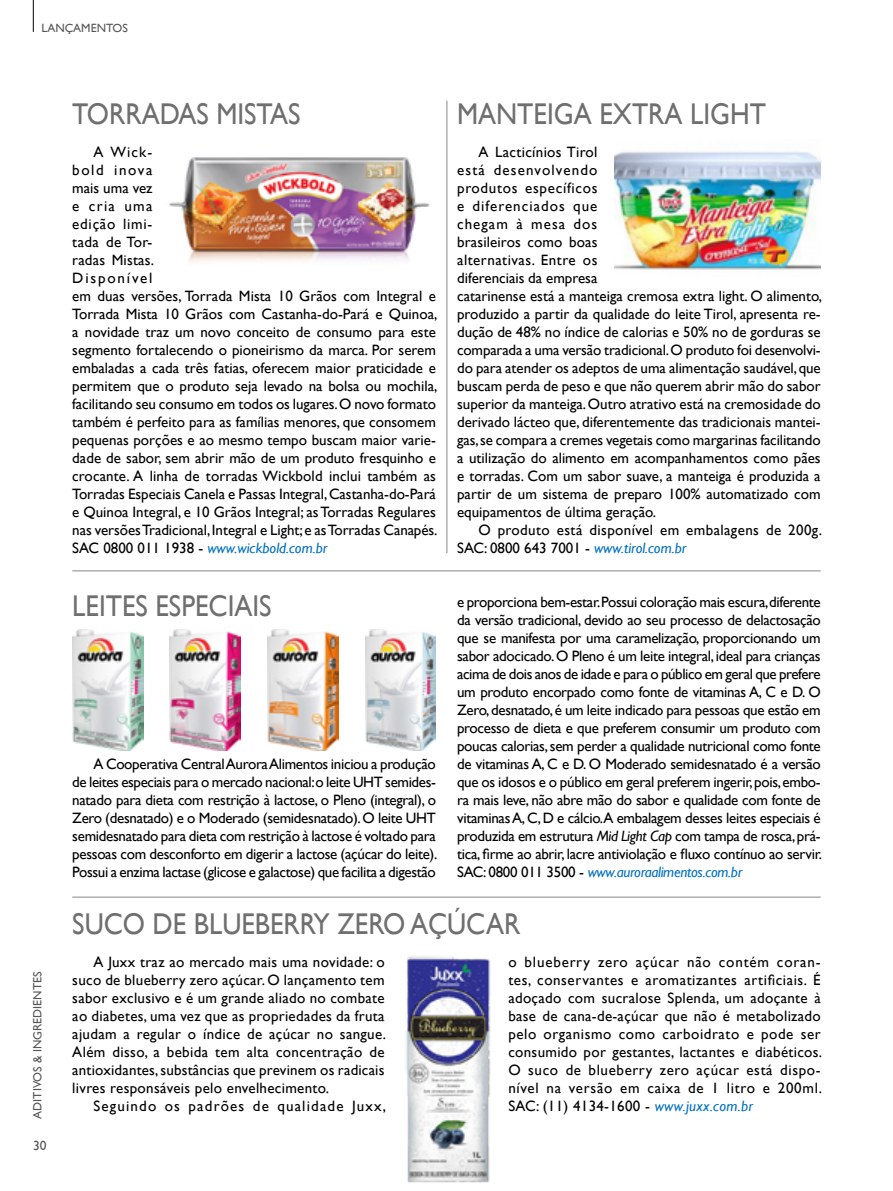
<style>
.page{position:relative;width:893px;height:1191px;background:#fff}
.page>*{position:absolute;margin:0;border:0;box-sizing:border-box;transform-origin:0 0}
.t1{font:30px "Gill Sans";color:#706f6f;scale:.9 1}
.t2{font:15px/18px "Gill Sans";color:#000;text-align:justify}
.t3{font:15px "Gill Sans";letter-spacing:.02em;color:#000}
.t4{font:15px "Gill Sans";letter-spacing:.025em;color:#000}
.t5{font:15px "Gill Sans";letter-spacing:.075em;color:#000}
.t6{font:15px "Gill Sans";letter-spacing:.07em;color:#000}
.t7{font:15px "Gill Sans";letter-spacing:.035em;color:#000}
.t8{font:15px "Gill Sans";letter-spacing:.045em;color:#000}
.t9{font:13.5px "Gill Sans";color:#575756}
.t10{font:12px "Gill Sans";color:#575756}
.s1{font-style:italic;color:#0070c0}
.s2{font-style:italic}
</style>
<div class="page">
<hr style="left:33px;top:0;width:1px;height:32px;background:#000">
<img style="left:614px;top:151px;width:207px;height:119px">
<img style="left:169px;top:157px;width:261px;height:105px">
<img style="left:406px;top:956px;width:85px;height:227px">
<hr style="left:446px;top:101px;width:1px;height:452px;background:#878787">
<hr style="left:72px;top:570px;width:749px;height:1px;background:#878787">
<hr style="left:72px;top:896px;width:749px;height:1px;background:#878787">
<img style="left:72px;top:629px;width:71px;height:121px">
<img style="left:170px;top:629px;width:71px;height:121px">
<img style="left:267px;top:629px;width:71px;height:121px">
<img style="left:365px;top:629px;width:71px;height:121px">
<p class="t10" style="left:42px;top:21px;width:88px">LANÇAMENTOS</p>
<p class="t1" style="left:72px;top:96px;width:255px">TORRADAS MISTAS</p>
<p class="t2" style="left:72px;top:143px;width:367px;text-align:left;text-indent:21px">A Wick-<br>bold inova<br>mais uma vez<br>e cria uma<br>edição limi-<br>tada de Tor-<br>radas Mistas.<br>Disponível<br>em duas versões, Torrada Mista 10 Grãos com Integral e Torrada Mista 10 Grãos com Castanha-do-Pará e Quinoa, a novidade traz um novo conceito de consumo para este segmento fortalecendo o pioneirismo da marca. Por serem embaladas a cada três fatias, oferecem maior praticidade e permitem que o produto seja levado na bolsa ou mochila, facilitando seu consumo em todos os lugares. O novo formato também é perfeito para as famílias menores, que consomem pequenas porções e ao mesmo tempo buscam maior varie&shy;dade de sabor, sem abrir mão de um produto fresquinho e crocante. A linha de torradas Wickbold inclui também as Torradas Especiais Canela e Passas Integral, Castanha-do-Pará e Quinoa Integral, e 10 Grãos Integral; as Torradas Regulares nas versões Tradicional, Integral e Light; e as Torradas Canapés.<br>SAC 0800 011 1938 - <span class="s1">www.wickbold.com.br</span></p>
<p class="t1" style="left:72px;top:588px;width:223px">LEITES ESPECIAIS</p>
<p class="t2" style="left:72px;top:755px;width:367px;text-indent:21px">A Cooperativa Central Aurora Alimentos iniciou a produção de leites especiais para o mercado nacional:o leite UHT semides&shy;natado para dieta com restrição à lactose, o Pleno (integral), o Zero (desnatado) e o Moderado (semidesnatado). O leite UHT semidesnatado para dieta com restrição à lactose é voltado para pessoas com desconforto em digerir a lactose (açúcar do leite).<br>Possui a enzima lactase (glicose e galactose) que facilita a digestão</p>
<p class="t1" style="left:457px;top:96px;width:345px">MANTEIGA EXTRA LIGHT</p>
<p class="t3" style="left:478px;top:143px;width:121px">A Lacticínios Tirol</p>
<p class="t5" style="left:457px;top:161px;width:142px">está desenvolvendo</p>
<p class="t8" style="left:457px;top:179px;width:142px">produtos específicos</p>
<p class="t6" style="left:457px;top:197px;width:142px">e diferenciados que</p>
<p class="t6" style="left:457px;top:215px;width:142px">chegam à mesa dos</p>
<p class="t2" style="left:457px;top:233px;width:142px">brasileiros como boas</p>
<p class="t7" style="left:457px;top:251px;width:142px">alternativas. Entre os</p>
<p class="t2" style="left:457px;top:269px;width:142px">diferenciais da empresa</p>
<p class="t2" style="left:457px;top:287px;width:367px">catarinense está a manteiga cremosa extra light. O alimento,</p>
<p class="t2" style="left:457px;top:305px;width:365px">produzido a partir da qualidade do leite Tirol, apresenta re-</p>
<p class="t2" style="left:457px;top:323px;width:365px">dução de 48% no índice de calorias e 50% no de gorduras se</p>
<p class="t2" style="left:457px;top:341px;width:365px">comparada a uma versão tradicional. O produto foi desenvolvi-</p>
<p class="t2" style="left:457px;top:359px;width:365px">do para atender os adeptos de uma alimentação saudável, que</p>
<p class="t2" style="left:457px;top:377px;width:365px">buscam perda de peso e que não querem abrir mão do sabor</p>
<p class="t2" style="left:457px;top:395px;width:365px">superior da manteiga. Outro atrativo está na cremosidade do</p>
<p class="t2" style="left:457px;top:413px;width:365px">derivado lácteo que, diferentemente das tradicionais mantei-</p>
<p class="t2" style="left:457px;top:431px;width:365px">gas, se compara a cremes vegetais como margarinas facilitando</p>
<p class="t2" style="left:457px;top:449px;width:365px">a utilização do alimento em acompanhamentos como pães</p>
<p class="t2" style="left:457px;top:467px;width:365px">e torradas. Com um sabor suave, a manteiga é produzida a</p>
<p class="t2" style="left:457px;top:485px;width:365px">partir de um sistema de preparo 100% automatizado com</p>
<p class="t2" style="left:457px;top:503px;width:201px">equipamentos de última geração.</p>
<p class="t4" style="left:478px;top:521px;width:345px">O produto está disponível em embalagens de 200g.</p>
<p class="t2" style="left:457px;top:539px;width:231px">SAC: 0800 643 7001 - <span class="s1">www.tirol.com.br</span></p>
<p class="t2" style="left:457px;top:593px;width:367px">e proporciona bem-estar. Possui coloração mais escura, diferente da versão tradicional, devido ao seu processo de delactosação que se manifesta por uma caramelização, proporcionando um sabor adocicado. O Pleno é um leite integral, ideal para crianças acima de dois anos de idade e para o público em geral que prefere um produto encorpado como fonte de vitaminas A, C e D. O Zero, desnatado, é um leite indicado para pessoas que estão em processo de dieta e que preferem consumir um produto com poucas calorias, sem perder a qualidade nutricional como fonte de vitaminas A, C e D. O Moderado semidesnatado é a versão que os idosos e o público em geral preferem ingerir, pois, embo&shy;ra mais leve, não abre mão do sabor e qualidade com fonte de vitaminas A, C, D e cálcio.A embalagem desses leites especiais é produzida em estrutura <span class="s2">Mid Light Cap</span> com tampa de rosca, prá&shy;tica, firme ao abrir, lacre antiviolação e fluxo contínuo ao servir.<br>SAC: 0800 011 3500 - <span class="s1">www.auroraalimentos.com.br</span></p>
<p class="t10" style="left:30px;top:1118px;width:149px;rotate:-90deg">ADITIVOS &amp; INGREDIENTES</p>
<p class="t9" style="left:33px;top:1137px;width:15px">30</p>
<p class="t1" style="left:72px;top:906px;width:499px">SUCO DE BLUEBERRY ZERO AÇÚCAR</p>
<p class="t3" style="left:94px;top:953px;width:293px">A Juxx traz ao mercado mais uma novidade: o</p>
<p class="t3" style="left:72px;top:971px;width:314px">suco de blueberry zero açúcar. O lançamento tem</p>
<p class="t3" style="left:72px;top:989px;width:314px">sabor exclusivo e é um grande aliado no combate</p>
<p class="t3" style="left:72px;top:1007px;width:314px">ao diabetes, uma vez que as propriedades da fruta</p>
<p class="t3" style="left:72px;top:1025px;width:315px">ajudam a regular o índice de açúcar no sangue.</p>
<p class="t4" style="left:72px;top:1043px;width:314px">Além disso, a bebida tem alta concentração de</p>
<p class="t2" style="left:72px;top:1061px;width:314px">antioxidantes, substâncias que previnem os radicais</p>
<p class="t3" style="left:72px;top:1079px;width:258px">livres responsáveis pelo envelhecimento.</p>
<p class="t5" style="left:94px;top:1097px;width:294px">Seguindo os padrões de qualidade Juxx,</p>
<p class="t2" style="left:508px;top:953px;width:315px">o blueberry zero açúcar não contém coran&shy;tes, conservantes e aromatizantes artificiais. É adoçado com sucralose Splenda, um adoçante à base de cana-de-açúcar que não é metabolizado pelo organismo como carboidrato e pode ser consumido por gestantes, lactantes e diabéticos.<br>O suco de blueberry zero açúcar está dispo&shy;nível na versão em caixa de 1 litro e 200ml.<br>SAC: (11) 4134-1600 - <span class="s1">www.juxx.com.br</span></p>
</div>
